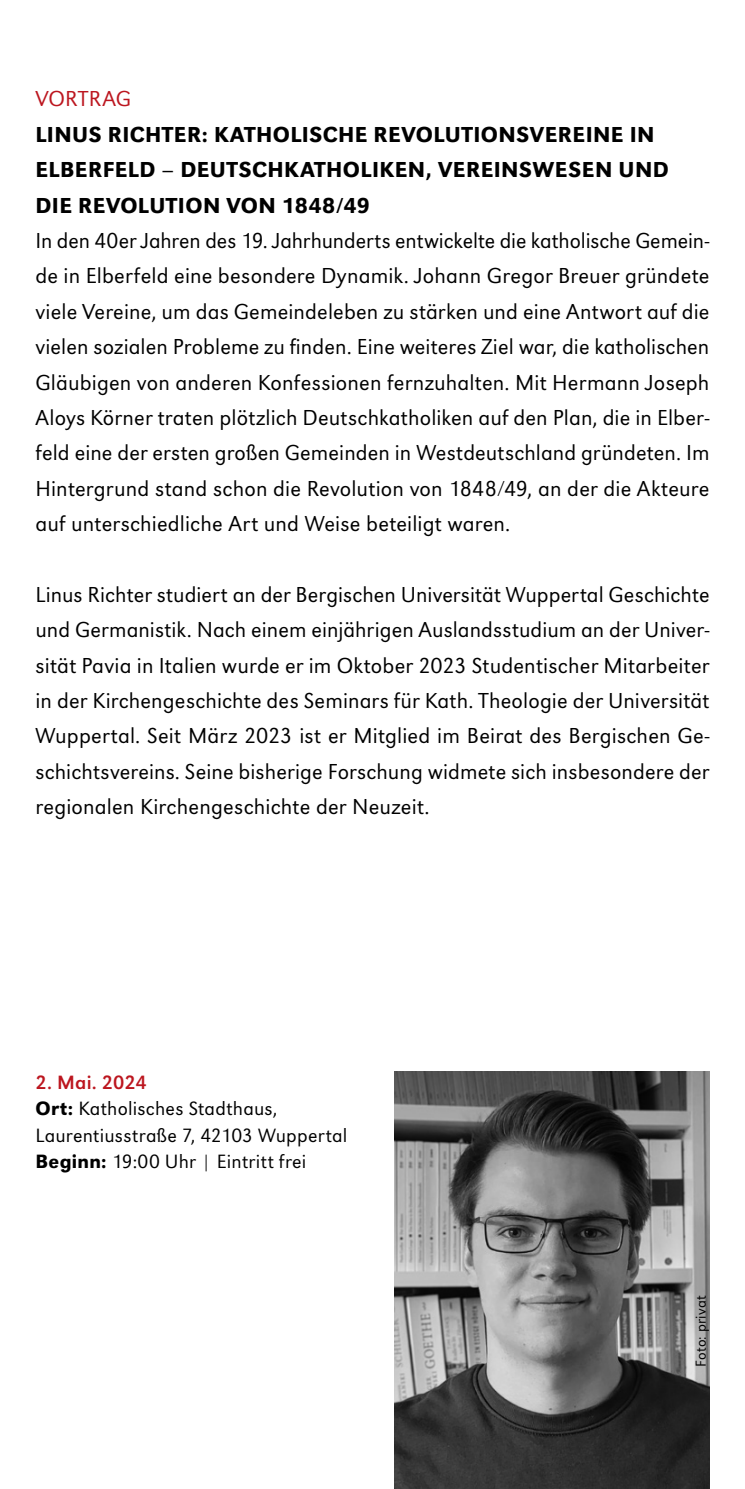
<style>
.page{position:relative;width:745px;height:1489px;background:#fff}
.page>*{position:absolute;margin:0;border:0;box-sizing:border-box;transform-origin:0 0}
.t1{font:300 22.5px/35.2px "URW Grotesk";letter-spacing:.01em;color:#000;text-align:justify}
.t2{font:500 22.5px/35.2px "URW Grotesk";letter-spacing:.02em;color:#000}
.t3{font:300 22.5px "URW Grotesk";letter-spacing:.01em;color:#bc161f}
.t4{font:300 20px/26.5px "URW Grotesk";letter-spacing:.015em;color:#000}
.t5{font:300 15px "URW Grotesk";letter-spacing:.025em;color:#000}
.s1{font-weight:400;color:#bc161f}
.s2{font-weight:500}
</style>
<div class="page">
<img style="left:394px;top:1071px;width:315px;height:417px">
<p class="t3" style="left:35px;top:86px;width:97px">VORTRAG</p>
<p class="t2" style="left:35px;top:117px;width:634px">LINUS RICHTER: KATHOLISCHE REVOLUTIONSVEREINE IN<br>ELBERFELD – DEUTSCHKATHOLIKEN, VEREINSWESEN UND<br>DIE REVOLUTION VON 1848/49</p>
<p class="t1" style="left:35px;top:223px;width:675px">In den 40er Jahren des 19. Jahrhunderts entwickelte die katholische Gemein&shy;de in Elberfeld eine besondere Dynamik. Johann Gregor Breuer gründete viele Vereine, um das Gemeindeleben zu stärken und eine Antwort auf die vielen sozialen Probleme zu finden. Eine weiteres Ziel war, die katholischen Gläubigen von anderen Konfessionen fernzuhalten. Mit Hermann Joseph Aloys Körner traten plötzlich Deutschkatholiken auf den Plan, die in Elber&shy;feld eine der ersten großen Gemeinden in Westdeutschland gründeten. Im Hintergrund stand schon die Revolution von 1848/49, an der die Akteure auf unterschiedliche Art und Weise beteiligt waren.</p>
<p class="t1" style="left:35px;top:576px;width:675px">Linus Richter studiert an der Bergischen Universität Wuppertal Geschichte und Germanistik. Nach einem einjährigen Auslandsstudium an der Univer&shy;sität Pavia in Italien wurde er im Oktober 2023 Studentischer Mitarbeiter in der Kirchengeschichte des Seminars für Kath. Theologie der Universität Wuppertal. Seit März 2023 ist er Mitglied im Beirat des Bergischen Ge&shy;schichtsvereins. Seine bisherige Forschung widmete sich insbesondere der regionalen Kirchengeschichte der Neuzeit.</p>
<p class="t4" style="left:35px;top:1068px;width:313px"><span class="s1">2. Mai. 2024<br></span><span class="s2">Ort:</span> Katholisches Stadthaus,<br>Laurentiusstraße 7, 42103 Wuppertal<br><span class="s2">Beginn:</span> 19:00 Uhr | Eintritt frei</p>
<p class="t5" style="left:691px;top:1367px;width:74px;rotate:-90deg">Foto: privat</p>
</div>
